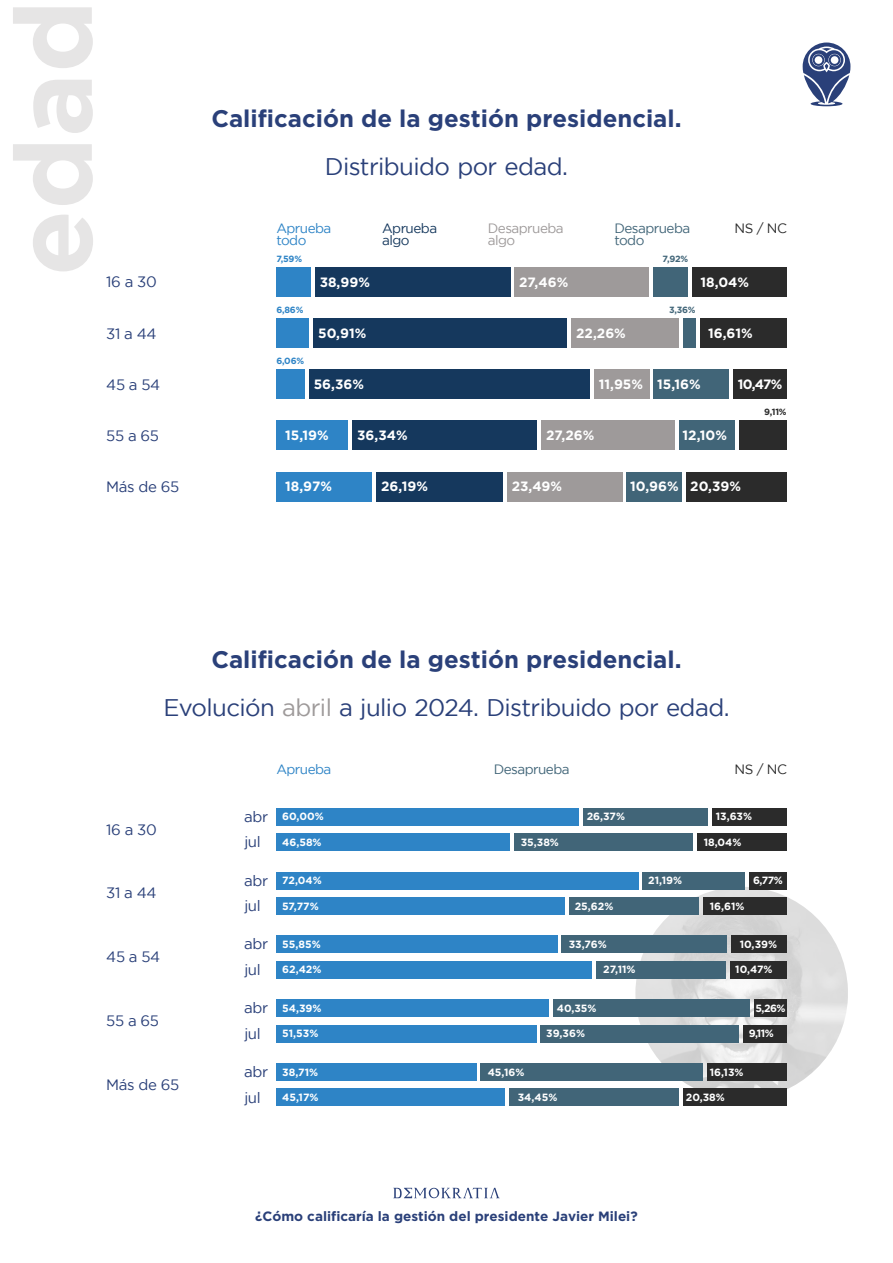
<style>
.page{position:relative;width:893px;height:1263px;background:#fff}
.page>*{position:absolute;margin:0;border:0;box-sizing:border-box;transform-origin:0 0}
.t1{font:700 108px "Gotham";color:#e6e5e5}
.t2{font:700 24px "Gotham";color:#2a4079}
.t3{font:24px "Gotham";letter-spacing:-.025em;color:#2a4079}
.t4{font:15px/25.5px "Gotham";letter-spacing:-.025em;color:#2a4079}
.t5{font:700 13.5px "Gotham";color:#fff}
.t6{font:700 13.5px "Gotham";color:#2a4079}
.t7{font:13.5px/12px "Gotham";letter-spacing:-.04em;color:#416578}
.t8{font:13.5px/12px "Gotham";letter-spacing:-.04em;color:#2e84c6}
.t9{font:13.5px/12px "Gotham";letter-spacing:-.04em;color:#9e9a9a}
.t10{font:13.5px/12px "Gotham";letter-spacing:-.04em;color:#15385d}
.t11{font:13.5px "Gotham";letter-spacing:-.04em;color:#2b2b2b}
.t12{font:700 10.5px "Gotham";color:#fff}
.t13{font:700 9px "Gotham";color:#2e84c6}
.t14{font:700 9px "Gotham";color:#416578}
.t15{font:700 9px "Gotham";color:#2b2b2b}
.s1{color:#9e9a9a}
</style>
<div class="page">
<img style="left:635px;top:887px;width:213px;height:212px;border-radius:105px">
<svg style="left:393px;top:1188px;width:107px;height:10px"></svg>
<svg style="left:803px;top:43px;width:47px;height:63px"></svg>
<div style="left:692px;top:267px;width:95px;height:30px;background:#2b2b2b"></div>
<div style="left:653px;top:267px;width:35px;height:30px;background:#416578"></div>
<div style="left:276px;top:267px;width:35px;height:30px;background:#2e84c6"></div>
<div style="left:315px;top:267px;width:195px;height:30px;background:#15385d"></div>
<div style="left:514px;top:267px;width:135px;height:30px;background:#9e9a9a"></div>
<div style="left:733px;top:370px;width:54px;height:29px;background:#2b2b2b"></div>
<div style="left:653px;top:370px;width:76px;height:29px;background:#416578"></div>
<div style="left:276px;top:370px;width:29px;height:29px;background:#2e84c6"></div>
<div style="left:309px;top:370px;width:281px;height:29px;background:#15385d"></div>
<div style="left:594px;top:370px;width:55px;height:29px;background:#9e9a9a"></div>
<div style="left:700px;top:318px;width:87px;height:30px;background:#2b2b2b"></div>
<div style="left:683px;top:318px;width:13px;height:30px;background:#416578"></div>
<div style="left:276px;top:318px;width:33px;height:30px;background:#2e84c6"></div>
<div style="left:313px;top:318px;width:254px;height:30px;background:#15385d"></div>
<div style="left:571px;top:318px;width:108px;height:30px;background:#9e9a9a"></div>
<div style="left:739px;top:421px;width:48px;height:29px;background:#2b2b2b"></div>
<div style="left:679px;top:421px;width:56px;height:29px;background:#416578"></div>
<div style="left:276px;top:421px;width:72px;height:29px;background:#2e84c6"></div>
<div style="left:352px;top:421px;width:185px;height:29px;background:#15385d"></div>
<div style="left:541px;top:421px;width:134px;height:29px;background:#9e9a9a"></div>
<div style="left:686px;top:472px;width:101px;height:29px;background:#2b2b2b"></div>
<div style="left:626px;top:472px;width:56px;height:29px;background:#416578"></div>
<div style="left:276px;top:472px;width:96px;height:29px;background:#2e84c6"></div>
<div style="left:376px;top:472px;width:127px;height:29px;background:#15385d"></div>
<div style="left:507px;top:472px;width:115px;height:29px;background:#9e9a9a"></div>
<div style="left:712px;top:808px;width:75px;height:17px;background:#2b2b2b"></div>
<div style="left:583px;top:808px;width:124px;height:17px;background:#416578"></div>
<div style="left:514px;top:834px;width:178px;height:17px;background:#416578"></div>
<div style="left:276px;top:808px;width:302px;height:17px;background:#2e84c6"></div>
<div style="left:276px;top:834px;width:233px;height:17px;background:#2e84c6"></div>
<div style="left:697px;top:834px;width:90px;height:17px;background:#2b2b2b"></div>
<div style="left:643px;top:872px;width:102px;height:17px;background:#416578"></div>
<div style="left:749px;top:872px;width:38px;height:17px;background:#2b2b2b"></div>
<div style="left:703px;top:897px;width:84px;height:17px;background:#2b2b2b"></div>
<div style="left:569px;top:897px;width:129px;height:17px;background:#416578"></div>
<div style="left:276px;top:872px;width:362px;height:17px;background:#2e84c6"></div>
<div style="left:276px;top:897px;width:289px;height:17px;background:#2e84c6"></div>
<div style="left:562px;top:936px;width:165px;height:17px;background:#416578"></div>
<div style="left:731px;top:936px;width:56px;height:17px;background:#2b2b2b"></div>
<div style="left:276px;top:936px;width:281px;height:17px;background:#2e84c6"></div>
<div style="left:276px;top:961px;width:316px;height:17px;background:#2e84c6"></div>
<div style="left:596px;top:961px;width:129px;height:17px;background:#416578"></div>
<div style="left:730px;top:961px;width:57px;height:17px;background:#2b2b2b"></div>
<div style="left:754px;top:1000px;width:33px;height:17px;background:#2b2b2b"></div>
<div style="left:553px;top:1000px;width:196px;height:17px;background:#416578"></div>
<div style="left:276px;top:1000px;width:272px;height:17px;background:#2e84c6"></div>
<div style="left:276px;top:1025px;width:260px;height:17px;background:#2e84c6"></div>
<div style="left:541px;top:1025px;width:198px;height:17px;background:#416578"></div>
<div style="left:743px;top:1025px;width:44px;height:17px;background:#2b2b2b"></div>
<div style="left:707px;top:1063px;width:80px;height:17px;background:#2b2b2b"></div>
<div style="left:481px;top:1063px;width:222px;height:17px;background:#416578"></div>
<div style="left:276px;top:1063px;width:200px;height:17px;background:#2e84c6"></div>
<div style="left:276px;top:1089px;width:229px;height:17px;background:#2e84c6"></div>
<div style="left:509px;top:1089px;width:170px;height:17px;background:#416578"></div>
<div style="left:683px;top:1089px;width:104px;height:17px;background:#2b2b2b"></div>
<h1 class="t1" style="left:-9px;top:276px;width:277px;rotate:-90deg">edad</h1>
<h3 class="t4" style="left:106px;top:269px;width:52px">16 a 30</h3>
<h3 class="t4" style="left:106px;top:320px;width:52px">31 a 44</h3>
<h3 class="t4" style="left:106px;top:371px;width:55px">45 a 54</h3>
<h3 class="t4" style="left:106px;top:422px;width:54px">55 a 65</h3>
<h3 class="t4" style="left:106px;top:473px;width:74px">Más de 65</h3>
<h2 class="t2" style="left:211px;top:104px;width:472px">Calificación de la gestión presidencial.</h2>
<h2 class="t3" style="left:325px;top:153px;width:245px">Distribuido por edad.</h2>
<p class="t8" style="left:276px;top:222px;width:57px">Aprueba todo</p>
<p class="t10" style="left:382px;top:222px;width:57px">Aprueba algo</p>
<p class="t9" style="left:488px;top:222px;width:77px">Desaprueba algo</p>
<p class="t7" style="left:614px;top:222px;width:77px">Desaprueba todo</p>
<p class="t11" style="left:734px;top:221px;width:54px">NS / NC</p>
<p class="t13" style="left:276px;top:253px;width:27px">7,59%</p>
<p class="t14" style="left:663px;top:253px;width:27px">7,92%</p>
<p class="t5" style="left:320px;top:274px;width:52px">38,99%</p>
<p class="t5" style="left:519px;top:274px;width:51px">27,46%</p>
<p class="t5" style="left:701px;top:274px;width:50px">18,04%</p>
<p class="t13" style="left:276px;top:304px;width:29px">6,86%</p>
<p class="t14" style="left:669px;top:304px;width:28px">3,36%</p>
<p class="t13" style="left:276px;top:355px;width:29px">6,06%</p>
<p class="t5" style="left:318px;top:325px;width:50px">50,91%</p>
<p class="t5" style="left:576px;top:325px;width:51px">22,26%</p>
<p class="t5" style="left:708px;top:325px;width:46px">16,61%</p>
<p class="t5" style="left:314px;top:376px;width:52px">56,36%</p>
<p class="t5" style="left:599px;top:376px;width:104px">11,95% 15,16%</p>
<p class="t5" style="left:738px;top:376px;width:46px">10,47%</p>
<p class="t15" style="left:764px;top:406px;width:24px">9,11%</p>
<p class="t5" style="left:285px;top:427px;width:45px">15,19%</p>
<p class="t5" style="left:357px;top:427px;width:52px">36,34%</p>
<p class="t5" style="left:546px;top:427px;width:50px">27,26%</p>
<p class="t5" style="left:683px;top:427px;width:46px">12,10%</p>
<p class="t5" style="left:285px;top:478px;width:48px">18,97%</p>
<p class="t5" style="left:381px;top:478px;width:48px">26,19%</p>
<p class="t5" style="left:512px;top:478px;width:52px">23,49%</p>
<p class="t5" style="left:630px;top:478px;width:112px">10,96% 20,39%</p>
<h2 class="t2" style="left:211px;top:645px;width:472px">Calificación de la gestión presidencial.</h2>
<h2 class="t3" style="left:163px;top:694px;width:568px">Evolución <span class="s1">abril</span> a julio 2024. Distribuido por edad.</h2>
<h3 class="t4" style="left:106px;top:816px;width:52px">16 a 30</h3>
<h3 class="t4" style="left:106px;top:880px;width:52px">31 a 44</h3>
<h3 class="t4" style="left:106px;top:944px;width:55px">45 a 54</h3>
<h3 class="t4" style="left:106px;top:1008px;width:54px">55 a 65</h3>
<h3 class="t4" style="left:106px;top:1071px;width:74px">Más de 65</h3>
<p class="t8" style="left:276px;top:763px;width:57px">Aprueba</p>
<p class="t7" style="left:494px;top:763px;width:77px">Desaprueba</p>
<p class="t11" style="left:734px;top:762px;width:54px">NS / NC</p>
<h3 class="t4" style="left:244px;top:804px;width:25px">abr jul</h3>
<h3 class="t4" style="left:244px;top:867px;width:25px">abr jul</h3>
<h3 class="t4" style="left:244px;top:931px;width:25px">abr jul</h3>
<h3 class="t4" style="left:244px;top:995px;width:25px">abr jul</h3>
<h3 class="t4" style="left:244px;top:1059px;width:25px">abr jul</h3>
<p class="t12" style="left:282px;top:810px;width:43px">60,00%</p>
<p class="t12" style="left:587px;top:810px;width:40px">26,37%</p>
<p class="t12" style="left:716px;top:810px;width:38px">13,63%</p>
<p class="t12" style="left:282px;top:836px;width:41px">46,58%</p>
<p class="t12" style="left:521px;top:836px;width:40px">35,38%</p>
<p class="t12" style="left:704px;top:836px;width:39px">18,04%</p>
<p class="t12" style="left:282px;top:874px;width:41px">72,04%</p>
<p class="t12" style="left:648px;top:874px;width:35px">21,19%</p>
<p class="t12" style="left:282px;top:900px;width:38px">57,77%</p>
<p class="t12" style="left:575px;top:900px;width:40px">25,62%</p>
<p class="t12" style="left:710px;top:900px;width:36px">16,61%</p>
<p class="t12" style="left:753px;top:874px;width:31px">6,77%</p>
<p class="t12" style="left:282px;top:938px;width:40px">55,85%</p>
<p class="t12" style="left:569px;top:938px;width:40px">33,76%</p>
<p class="t12" style="left:740px;top:938px;width:39px">10,39%</p>
<p class="t12" style="left:282px;top:964px;width:41px">62,42%</p>
<p class="t12" style="left:603px;top:964px;width:34px">27,11%</p>
<p class="t12" style="left:735px;top:964px;width:39px">10,47%</p>
<p class="t12" style="left:282px;top:1002px;width:41px">54,39%</p>
<p class="t12" style="left:557px;top:1002px;width:41px">40,35%</p>
<p class="t12" style="left:282px;top:1027px;width:38px">51,53%</p>
<p class="t12" style="left:546px;top:1027px;width:40px">39,36%</p>
<p class="t12" style="left:755px;top:1002px;width:32px">5,26%</p>
<p class="t12" style="left:749px;top:1027px;width:27px">9,11%</p>
<p class="t12" style="left:282px;top:1066px;width:37px">38,71%</p>
<p class="t12" style="left:488px;top:1066px;width:38px">45,16%</p>
<p class="t12" style="left:710px;top:1066px;width:35px">16,13%</p>
<p class="t12" style="left:282px;top:1091px;width:38px">45,17%</p>
<p class="t12" style="left:518px;top:1091px;width:41px">34,45%</p>
<p class="t12" style="left:686px;top:1091px;width:41px">20,38%</p>
<p class="t6" style="left:255px;top:1208px;width:384px">¿Cómo calificaría la gestión del presidente Javier Milei?</p>
</div>
